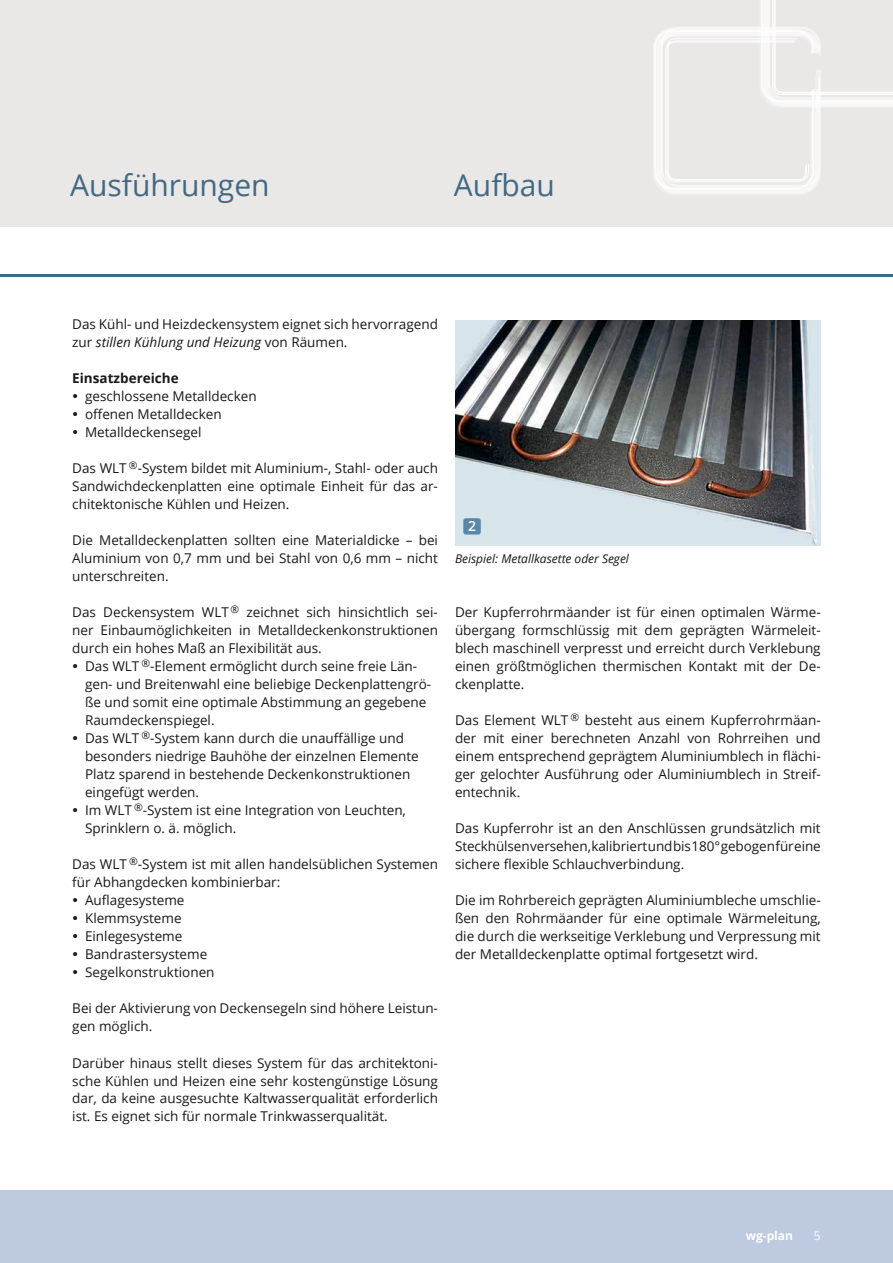
<style>
.page{position:relative;width:893px;height:1263px;background:#fff}
.page>*{position:absolute;margin:0;border:0;box-sizing:border-box;transform-origin:0 0}
.t1{font:30px "Open Sans";color:#426984}
.t2{font:600 13.95px "Open Sans";color:#fff}
.t3{font:13.5px/18px "Open Sans";color:#1a171c;text-align:justify}
.t4{font:700 13.5px "Open Sans";color:#1a171c}
.t5{font:italic 12px "Open Sans";color:#1a171c}
.t6{font:700 12px "Open Sans";color:#fff}
.t7{font:12px "Open Sans";color:#fff}
.s1{font-style:italic}
</style>
<div class="page">
<div style="left:0;top:1191px;width:893px;height:72px;background:#bdcadf"></div>
<div style="left:0;top:0;width:893px;height:238px;background:#eae8e7"></div>
<svg style="left:654px;top:0;width:239px;height:194px"></svg>
<div style="left:0;top:230px;width:893px;height:46px;background:#426984"></div>
<div style="left:0;top:227px;width:893px;height:47px;background:#fff"></div>
<img style="left:455px;top:321px;width:366px;height:224px">
<div style="left:463px;top:518px;width:18px;height:16px;background:#5887a8;border-radius:2px"></div>
<h1 class="t1" style="left:70px;top:164px;width:201px">Ausführungen</h1>
<h1 class="t1" style="left:454px;top:164px;width:103px">Aufbau</h1>
<p class="t3" style="left:72px;top:315px;width:367px">Das Kühl- und Heizdeckensystem eignet sich hervorragend zur <span class="s1">stillen Kühlung und Heizung</span> von Räumen.</p>
<p class="t4" style="left:72px;top:369px;width:108px">Einsatzbereiche</p>
<p class="t3" style="left:85px;top:387px;width:173px;text-align:left">geschlossene Metalldecken offenen Metalldecken<br>Metalldeckensegel</p>
<p class="t3" style="left:72px;top:459px;width:367px">Das WLT <sup>®</sup>-System bildet mit Aluminium-, Stahl- oder auch Sandwichdeckenplatten eine optimale Einheit für das ar&shy;chitektonische Kühlen und Heizen.</p>
<p class="t3" style="left:72px;top:531px;width:367px">Die Metalldeckenplatten sollten eine Materialdicke – bei Aluminium von 0,7 mm und bei Stahl von 0,6 mm – nicht unterschreiten.</p>
<p class="t3" style="left:72px;top:603px;width:367px">Das Deckensystem WLT <sup>®</sup> zeichnet sich hinsichtlich sei-</p>
<p class="t3" style="left:72px;top:621px;width:367px">ner Einbaumöglichkeiten in Metalldeckenkonstruktionen</p>
<p class="t3" style="left:72px;top:639px;width:251px">durch ein hohes Maß an Flexibilität aus.</p>
<p class="t3" style="left:85px;top:657px;width:334px">Das WLT <sup>®</sup>-Element ermöglicht durch seine freie Län-</p>
<p class="t3" style="left:85px;top:675px;width:348px">gen- und Breitenwahl eine beliebige Deckenplattengrö-</p>
<p class="t3" style="left:85px;top:693px;width:343px">ße und somit eine optimale Abstimmung an gegebene</p>
<p class="t3" style="left:85px;top:711px;width:131px">Raumdeckenspiegel.</p>
<p class="t3" style="left:85px;top:729px;width:321px">Das WLT <sup>®</sup>-System kann durch die unauffällige und</p>
<p class="t3" style="left:85px;top:747px;width:335px">besonders niedrige Bauhöhe der einzelnen Elemente</p>
<p class="t3" style="left:85px;top:765px;width:327px">Platz sparend in bestehende Deckenkonstruktionen</p>
<p class="t3" style="left:85px;top:783px;width:116px">eingefügt werden.</p>
<p class="t3" style="left:85px;top:801px;width:322px">Im WLT <sup>®</sup>-System ist eine Integration von Leuchten,</p>
<p class="t3" style="left:85px;top:819px;width:153px">Sprinklern o. ä. möglich.</p>
<p class="t3" style="left:72px;top:855px;width:367px">Das WLT <sup>®</sup>-System ist mit allen handelsüblichen Systemen</p>
<p class="t3" style="left:72px;top:873px;width:210px">für Abhangdecken kombinierbar:</p>
<p class="t3" style="left:85px;top:891px;width:101px">Auflagesysteme</p>
<p class="t3" style="left:85px;top:909px;width:98px">Klemmsysteme</p>
<p class="t3" style="left:85px;top:927px;width:99px">Einlegesysteme</p>
<p class="t3" style="left:85px;top:945px;width:124px">Bandrastersysteme</p>
<p class="t3" style="left:85px;top:963px;width:131px">Segelkonstruktionen</p>
<p class="t3" style="left:72px;top:999px;width:367px">Bei der Aktivierung von Deckensegeln sind höhere Leistun&shy;gen möglich.</p>
<p class="t3" style="left:72px;top:1053px;width:367px">Darüber hinaus stellt dieses System für das architektoni&shy;sche Kühlen und Heizen eine sehr kostengünstige Lösung dar, da keine ausgesuchte Kaltwasserqualität erforderlich ist. Es eignet sich für normale Trinkwasserqualität.</p>
<p class="t2" style="left:468px;top:516px;width:9px">2</p>
<p class="t5" style="left:455px;top:551px;width:175px">Beispiel: Metallkasette oder Segel</p>
<p class="t3" style="left:455px;top:603px;width:367px">Der Kupferrohrmäander ist für einen optimalen Wärme&shy;übergang formschlüssig mit dem geprägten Wärmeleit&shy;blech maschinell verpresst und erreicht durch Verklebung einen größtmöglichen thermischen Kontakt mit der De&shy;ckenplatte.</p>
<p class="t3" style="left:455px;top:711px;width:367px">Das Element WLT <sup>®</sup> besteht aus einem Kupferrohrmäan&shy;der mit einer berechneten Anzahl von Rohrreihen und einem entsprechend geprägtem Aluminiumblech in flächi&shy;ger gelochter Ausführung oder Aluminiumblech in Streif&shy;entechnik.</p>
<p class="t3" style="left:455px;top:819px;width:367px">Das Kupferrohr ist an den Anschlüssen grundsätzlich mit Steckhülsen versehen, kalibriert und bis 180° gebogen für eine sichere flexible Schlauchverbindung.</p>
<p class="t3" style="left:455px;top:891px;width:367px">Die im Rohrbereich geprägten Aluminiumbleche umschlie&shy;ßen den Rohrmäander für eine optimale Wärmeleitung, die durch die werkseitige Verklebung und Verpressung mit der Metalldeckenplatte optimal fortgesetzt wird.</p>
<p class="t6" style="left:746px;top:1227px;width:49px">wg-plan</p>
<p class="t7" style="left:814px;top:1227px;width:8px">5</p>
</div>
